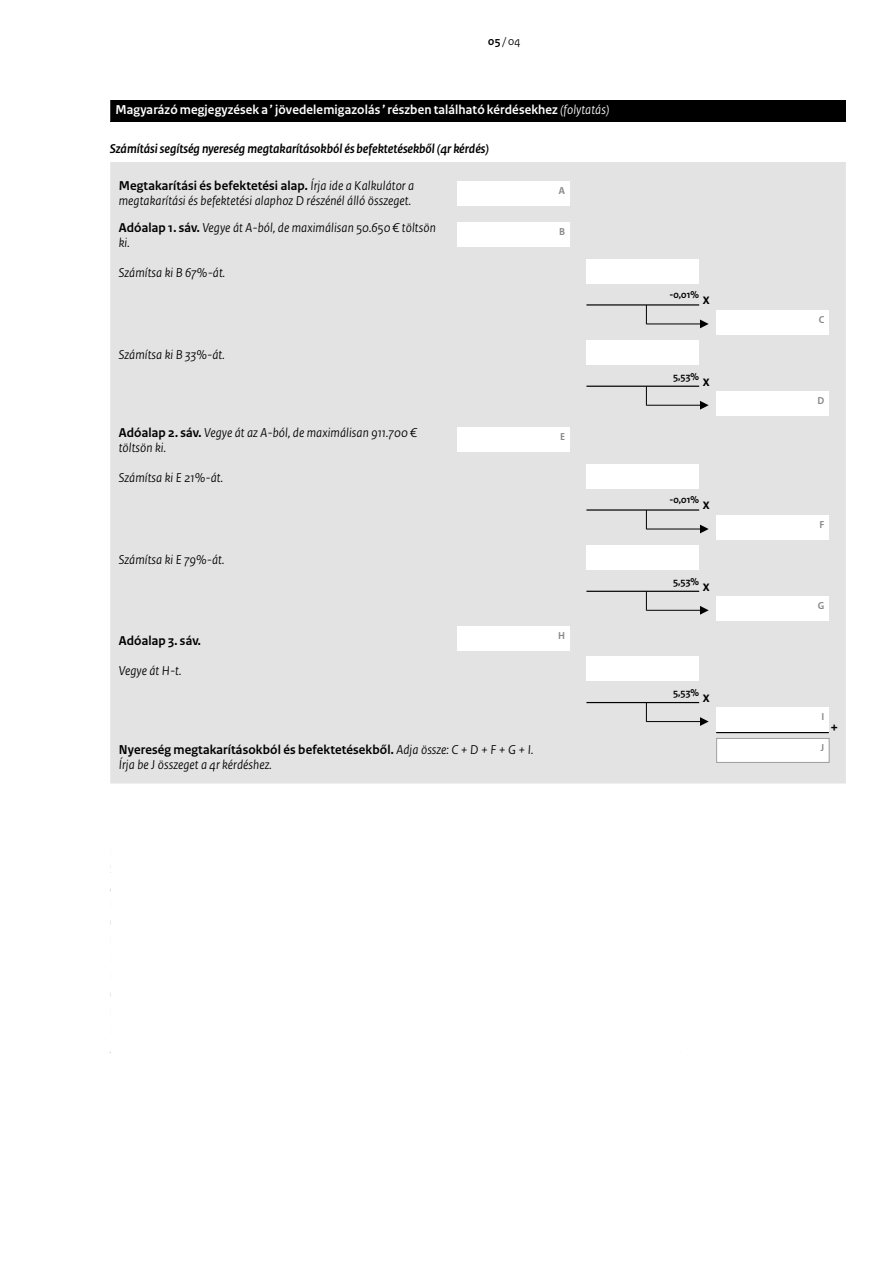
<style>
.page{position:relative;width:893px;height:1263px;background:#fff}
.page>*{position:absolute;margin:0;border:0;box-sizing:border-box;transform-origin:0 0}
.t1{font:700 15px "Rijksoverheid Sans Heading";color:#000}
.t2{font:italic 13.5px/15px "Rijksoverheid Sans Heading";letter-spacing:.01em;color:#000}
.t3{font:700 13.5px "Rijksoverheid Sans Heading";letter-spacing:.01em;color:#fff}
.t4{font:italic 700 13.5px "Rijksoverheid Sans Heading";color:#000}
.t5{font:700 13.5px "Rijksoverheid Sans Heading";letter-spacing:.01em;color:#000}
.t6{font:12px "Rijksoverheid Sans Heading";color:#000}
.t7{font:700 10.5px "Rijksoverheid Sans Heading";color:#000}
.t8{font:700 10.5px "Rijksoverheid Sans Heading";color:#878787}
.s1{font-weight:700}
.s2{font-weight:400;font-style:italic}
.s3{font-weight:700;font-style:normal}
.s4{font-size:15px}
</style>
<div class="page">
<div style="left:110px;top:167px;width:736px;height:616px;background:#e3e3e3"></div>
<div style="left:110px;top:162px;width:736px;height:5px;background:#e3e3e3"></div>
<div style="left:457px;top:182px;width:112px;height:24px;background:#fff"></div>
<div style="left:457px;top:223px;width:112px;height:24px;background:#fff"></div>
<div style="left:586px;top:259px;width:113px;height:24px;background:#fff"></div>
<hr style="left:586px;top:304px;width:113px;height:2px;background:#000">
<svg style="left:646px;top:305px;width:1px;height:19px"></svg>
<hr style="left:647px;top:323px;width:53px;height:1px;background:#000">
<svg style="left:700px;top:320px;width:9px;height:8px"></svg>
<div style="left:716px;top:310px;width:113px;height:24px;background:#fff"></div>
<div style="left:586px;top:340px;width:113px;height:24px;background:#fff"></div>
<hr style="left:586px;top:386px;width:113px;height:1px;background:#000">
<svg style="left:646px;top:386px;width:1px;height:20px"></svg>
<hr style="left:647px;top:405px;width:53px;height:1px;background:#000">
<svg style="left:700px;top:401px;width:9px;height:9px"></svg>
<div style="left:716px;top:392px;width:113px;height:24px;background:#fff"></div>
<div style="left:457px;top:428px;width:112px;height:24px;background:#fff"></div>
<div style="left:586px;top:464px;width:113px;height:24px;background:#fff"></div>
<hr style="left:586px;top:509px;width:113px;height:2px;background:#000">
<svg style="left:646px;top:510px;width:1px;height:19px"></svg>
<hr style="left:647px;top:529px;width:53px;height:1px;background:#000">
<svg style="left:700px;top:525px;width:9px;height:8px"></svg>
<div style="left:716px;top:515px;width:113px;height:24px;background:#fff"></div>
<div style="left:586px;top:545px;width:113px;height:24px;background:#fff"></div>
<hr style="left:586px;top:591px;width:113px;height:1px;background:#000">
<svg style="left:646px;top:591px;width:1px;height:20px"></svg>
<hr style="left:647px;top:610px;width:53px;height:1px;background:#000">
<svg style="left:700px;top:606px;width:9px;height:9px"></svg>
<div style="left:716px;top:597px;width:113px;height:24px;background:#fff"></div>
<div style="left:457px;top:627px;width:112px;height:24px;background:#fff"></div>
<div style="left:586px;top:657px;width:113px;height:24px;background:#fff"></div>
<hr style="left:586px;top:702px;width:113px;height:1px;background:#000">
<svg style="left:646px;top:703px;width:1px;height:19px"></svg>
<hr style="left:647px;top:721px;width:53px;height:1px;background:#000">
<svg style="left:700px;top:717px;width:9px;height:9px"></svg>
<hr style="left:716px;top:732px;width:113px;height:1px;background:#000">
<div style="left:716px;top:708px;width:113px;height:24px;background:#fff"></div>
<div style="left:717px;top:738px;width:112px;height:24px;background:#fff"></div>
<div style="left:716px;top:738px;width:114px;height:25px;border:1px solid #9d9d9c"></div>
<div style="left:110px;top:100px;width:735px;height:21px;background:#000"></div>
<p class="t6" style="left:488px;top:34px;width:34px"><span class="s1">05</span> / 04</p>
<p class="t3" style="left:116px;top:102px;width:495px">Magyarázó megjegyzések a ’ jövedelemigazolás ’ részben található kérdésekhez <span class="s2">(folytatás)</span></p>
<p class="t4" style="left:110px;top:141px;width:380px">Számítási segítség nyereség megtakarításokból és befektetésekből (4r kérdés)</p>
<p class="t2" style="left:119px;top:178px;width:297px"><span class="s3">Megtakarítási és befektetési alap.</span> Írja ide a Kalkulátor a megtakarítási és befektetési alaphoz D részénél álló összeget.</p>
<p class="t8" style="left:559px;top:185px;width:8px">A</p>
<p class="t2" style="left:119px;top:221px;width:319px"><span class="s3">Adóalap 1. sáv.</span> Vegye át A-ból, de maximálisan 50.650 € töltsön ki.</p>
<p class="t8" style="left:559px;top:226px;width:7px">B</p>
<p class="t2" style="left:119px;top:266px;width:108px">Számítsa ki B 67%-át.</p>
<p class="t2" style="left:119px;top:347px;width:107px">Számítsa ki B 33%-át.</p>
<p class="t2" style="left:119px;top:426px;width:300px"><span class="s3">Adóalap 2. sáv.</span> Vegye át az A-ból, de maximálisan 911.700 € töltsön ki.</p>
<p class="t8" style="left:560px;top:431px;width:7px">E</p>
<p class="t2" style="left:119px;top:471px;width:106px">Számítsa ki E 21%-át.</p>
<p class="t2" style="left:119px;top:552px;width:107px">Számítsa ki E 79%-át.</p>
<p class="t5" style="left:119px;top:633px;width:84px">Adóalap 3. sáv.</p>
<p class="t8" style="left:558px;top:630px;width:8px">H</p>
<p class="t2" style="left:119px;top:663px;width:64px">Vegye át H-t.</p>
<p class="t7" style="left:670px;top:289px;width:42px">-0,01% <span class="s4">x</span></p>
<p class="t7" style="left:673px;top:370px;width:38px">5,53% <span class="s4">x</span></p>
<p class="t7" style="left:670px;top:494px;width:42px">-0,01% <span class="s4">x</span></p>
<p class="t7" style="left:673px;top:575px;width:38px">5,53% <span class="s4">x</span></p>
<p class="t7" style="left:673px;top:687px;width:38px">5,53% <span class="s4">x</span></p>
<p class="t8" style="left:819px;top:313px;width:7px">C</p>
<p class="t8" style="left:818px;top:395px;width:8px">D</p>
<p class="t8" style="left:819px;top:518px;width:6px">F</p>
<p class="t8" style="left:818px;top:600px;width:8px">G</p>
<p class="t8" style="left:821px;top:711px;width:4px">I</p>
<p class="t1" style="left:830px;top:719px;width:9px">+</p>
<p class="t2" style="left:119px;top:742px;width:416px"><span class="s3">Nyereség megtakarításokból és befektetésekből.</span> Adja össze: C + D + F + G + I.<br>Írja be J összeget a 4r kérdéshez.</p>
<p class="t8" style="left:821px;top:742px;width:5px">J</p>
</div>
